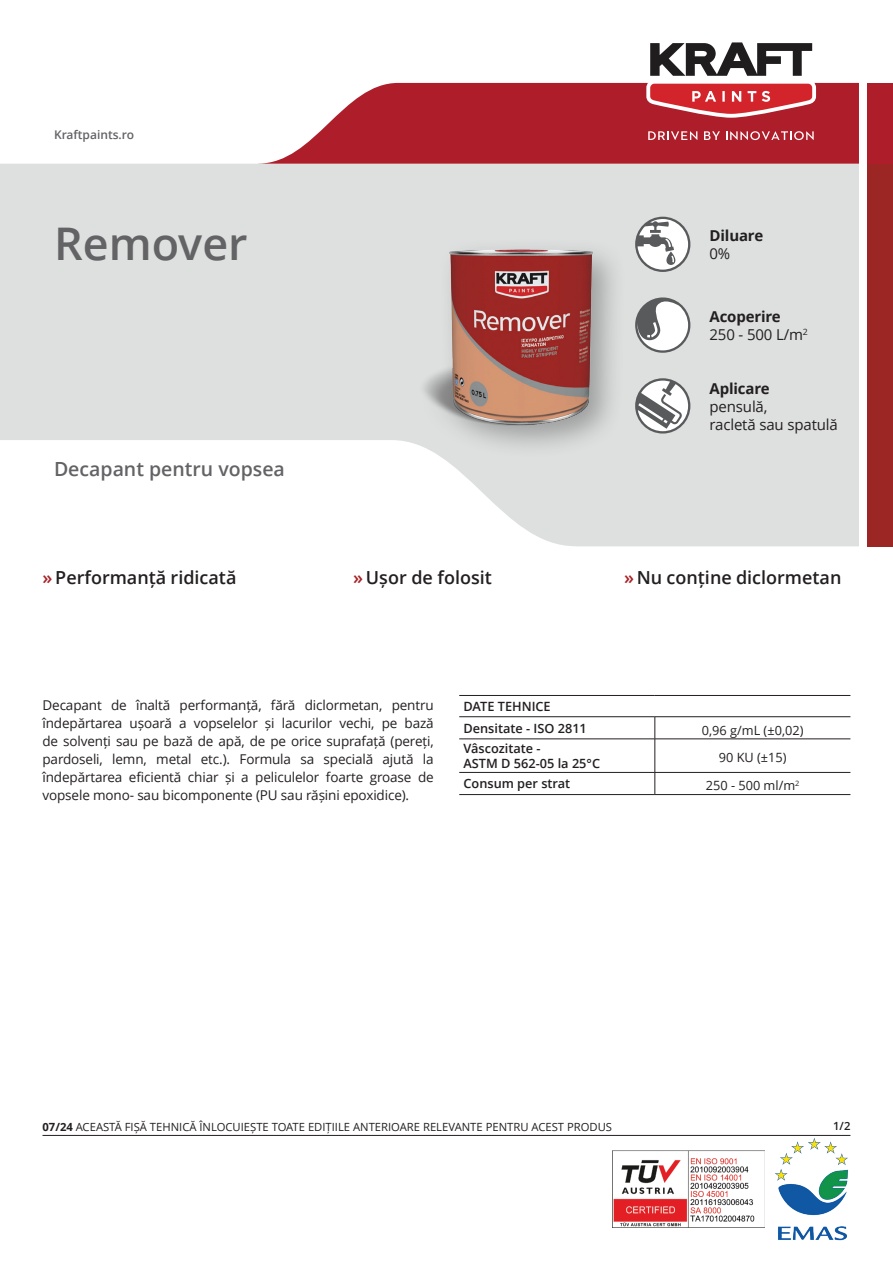
<style>
.page{position:relative;width:893px;height:1263px;background:#fff}
.page>*{position:absolute;margin:0;border:0;box-sizing:border-box;transform-origin:0 0}
.t1{font:600 45px "Open Sans";color:#636366}
.t2{font:600 19.5px "Open Sans";color:#636366}
.t3{font:600 18px "Open Sans";color:#231f20}
.t4{font:15px/18px "Open Sans";letter-spacing:-.01em;color:#231f20}
.t5{font:700 15px "Open Sans";letter-spacing:-.01em;color:#231f20}
.t6{font:13.5px/18px "Open Sans";letter-spacing:-.01em;color:#231f20;text-align:justify}
.t7{font:600 12.75px/21.8px "Open Sans";color:#231f20}
.t8{font:12.75px "Open Sans";color:#231f20}
.t9{font:600 12px "Open Sans";color:#636366}
.t10{font:11.25px "Open Sans";color:#231f20}
.t11{font:600 11.25px "Open Sans";color:#231f20}
.s1{font-weight:700}
.s2{color:#a92228}
</style>
<div class="page">
<svg style="left:0;top:164px;width:859px;height:382px;fill:#dde0df"></svg>
<svg style="left:259px;top:83px;width:600px;height:81px;background:#b93d48"></svg>
<div style="left:867px;top:83px;width:26px;height:81px;background:#ae1d2a"></div>
<div style="left:867px;top:164px;width:26px;height:382px;background:#9c2623"></div>
<svg style="left:642px;top:42px;width:178px;height:80px"></svg>
<svg style="left:648px;top:131px;width:49px;height:9px"></svg>
<svg style="left:704px;top:131px;width:16px;height:9px"></svg>
<svg style="left:726px;top:131px;width:88px;height:9px"></svg>
<svg style="left:635px;top:297px;width:55px;height:56px"></svg>
<svg style="left:635px;top:378px;width:55px;height:55px"></svg>
<svg style="left:635px;top:217px;width:55px;height:55px"></svg>
<img style="left:612px;top:1150px;width:152px;height:77px">
<img style="left:775px;top:1138px;width:74px;height:103px">
<hr style="left:43px;top:1135px;width:807px;height:1px;background:#231f20">
<div style="left:417px;top:237px;width:210px;height:222px;background:#231f20;opacity:.35"></div>
<img style="left:406px;top:219px;width:229px;height:228px">
<hr style="left:459px;top:716px;width:196px;height:1px;background:#231f20">
<hr style="left:655px;top:716px;width:195px;height:1px;background:#231f20">
<svg style="left:655px;top:717px;width:1px;height:22px"></svg>
<hr style="left:459px;top:739px;width:196px;height:1px;background:#231f20">
<hr style="left:655px;top:739px;width:195px;height:1px;background:#231f20">
<hr style="left:655px;top:739px;width:1px;height:33px;background:#231f20">
<hr style="left:459px;top:772px;width:196px;height:1px;background:#231f20">
<hr style="left:655px;top:772px;width:195px;height:1px;background:#231f20">
<svg style="left:655px;top:773px;width:1px;height:21px"></svg>
<hr style="left:459px;top:794px;width:196px;height:1px;background:#231f20">
<hr style="left:655px;top:794px;width:195px;height:1px;background:#231f20">
<hr style="left:459px;top:695px;width:196px;height:1px;background:#231f20">
<hr style="left:655px;top:695px;width:195px;height:1px;background:#231f20">
<p class="t9" style="left:54px;top:126px;width:82px">Kraftpaints.ro</p>
<h1 class="t1" style="left:54px;top:213px;width:195px">Remover</h1>
<h2 class="t2" style="left:54px;top:456px;width:232px">Decapant pentru vopsea</h2>
<p class="t5" style="left:709px;top:225px;width:55px">Diluare</p>
<p class="t4" style="left:709px;top:244px;width:22px">0%</p>
<p class="t4" style="left:709px;top:307px;width:100px"><span class="s1">Acoperire<br></span>250 - 500 L/m<sup>2</sup></p>
<p class="t5" style="left:709px;top:378px;width:62px">Aplicare</p>
<p class="t4" style="left:709px;top:397px;width:130px">pensulă,<br>racletă sau spatulă</p>
<h3 class="t3" style="left:43px;top:565px;width:195px"><span class="s2">»</span>Performanță ridicată</h3>
<h3 class="t3" style="left:353px;top:565px;width:140px"><span class="s2">»</span> Ușor de folosit</h3>
<h3 class="t3" style="left:624px;top:565px;width:219px"><span class="s2">»</span>Nu conține diclormetan</h3>
<p class="t6" style="left:43px;top:695px;width:393px">Decapant de înaltă performanță, fără diclormetan, pentru îndepărtarea ușoară a vopselelor și lacurilor vechi, pe bază de solvenți sau pe bază de apă, de pe orice suprafață (pereți, pardoseli, lemn, metal etc.). Formula sa specială ajută la îndepărtarea eficientă chiar și a peliculelor foarte groase de vopsele mono- sau bicomponente (PU sau rășini epoxidice).</p>
<p class="t7" style="left:463px;top:695px;width:125px">DATE TEHNICE<br>Densitate - ISO 2811</p>
<p class="t8" style="left:702px;top:721px;width:103px">0,96 g/mL (±0,02)</p>
<p class="t7" style="left:463px;top:740px;width:138px;line-height:15.3px">Vâscozitate -<br>ASTM D 562-05 la 25°C</p>
<p class="t8" style="left:719px;top:749px;width:69px">90 KU (±15)</p>
<p class="t7" style="left:463px;top:773px;width:108px">Consum per strat</p>
<p class="t8" style="left:706px;top:777px;width:95px">250 - 500 ml/m<sup>2</sup></p>
<p class="t10" style="left:43px;top:1119px;width:571px"><span class="s1">07/24</span> ACEASTĂ FIȘĂ TEHNICĂ ÎNLOCUIEȘTE TOATE EDIȚIILE ANTERIOARE RELEVANTE PENTRU ACEST PRODUS</p>
<p class="t11" style="left:833px;top:1118px;width:19px">1/2</p>
</div>
